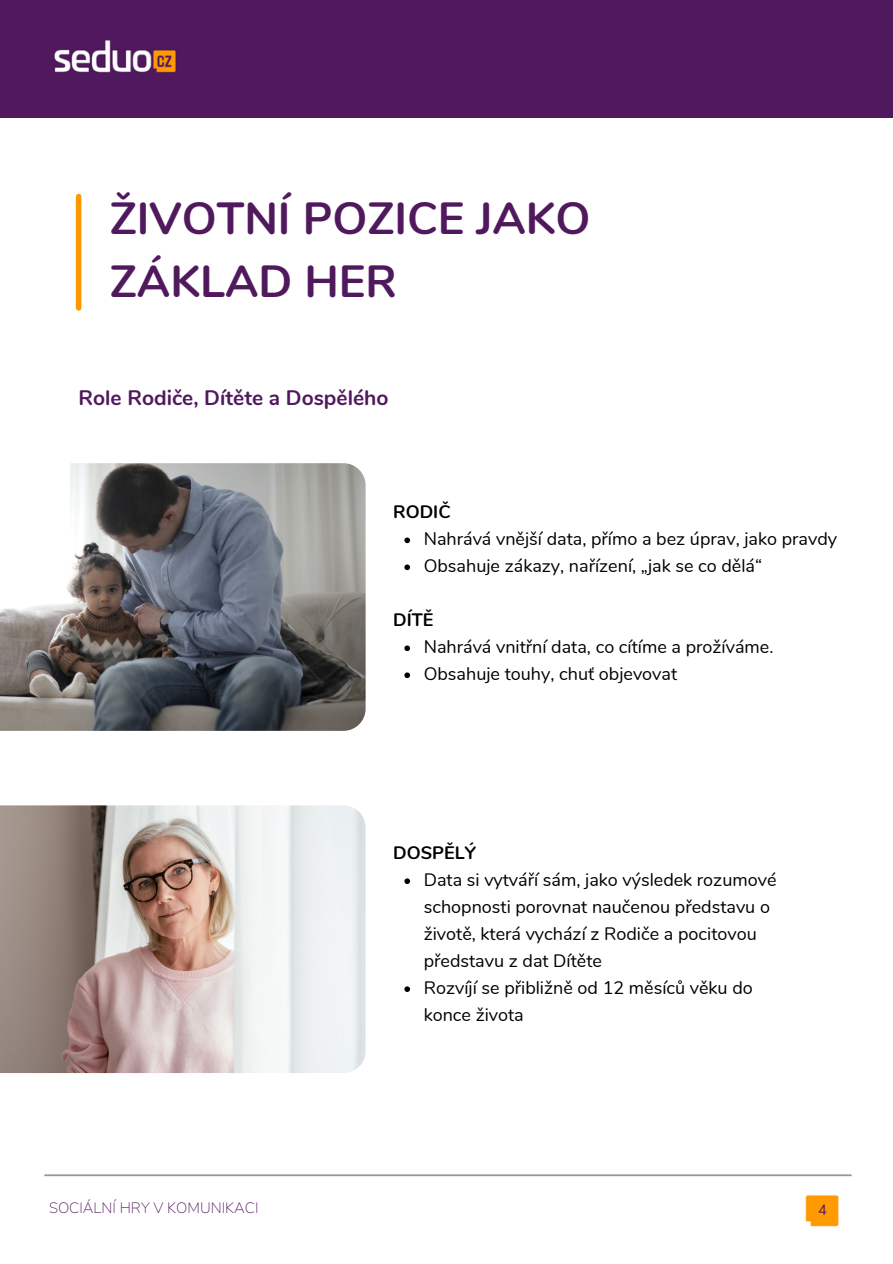
<style>
.page{position:relative;width:893px;height:1264px;background:#fff}
.page>*{position:absolute;margin:0;border:0;box-sizing:border-box;transform-origin:0 0}
.t1{font:700 45px/63px "Nunito";color:#51195d}
.t2{font:700 21px "Nunito";color:#51195d}
.t3{font:18px/27px "Nunito";color:#000}
.t4{font:700 18px "Nunito";color:#000}
.t5{font:200 15px "Nunito Sans";color:#51195d}
.t6{font:14.7px "Nunito";color:#51195d}
</style>
<div class="page">
<div style="left:0;top:0;width:892px;height:117px;background:#51195d"></div>
<img style="left:54px;top:40px;width:122px;height:33px">
<div style="left:76px;top:197px;width:5px;height:111px;background:#fe9903"></div>
<img style="left:805px;top:1195px;width:34px;height:32px">
<img style="left:0;top:463px;width:365px;height:268px">
<svg style="left:404px;top:537px;width:6px;height:6px"></svg>
<svg style="left:404px;top:564px;width:6px;height:6px"></svg>
<svg style="left:404px;top:645px;width:6px;height:6px"></svg>
<svg style="left:404px;top:672px;width:6px;height:6px"></svg>
<img style="left:0;top:805px;width:365px;height:268px">
<svg style="left:404px;top:878px;width:6px;height:6px"></svg>
<svg style="left:404px;top:986px;width:6px;height:6px"></svg>
<h1 class="t1" style="left:110px;top:188px;width:482px">ŽIVOTNÍ POZICE JAKO<br>ZÁKLAD HER</h1>
<p class="t2" style="left:79px;top:384px;width:311px">Role Rodiče, Dítěte a Dospělého</p>
<p class="t4" style="left:393px;top:500px;width:59px">RODIČ</p>
<p class="t3" style="left:424px;top:526px;width:415px">Nahrává vnější data, přímo a bez úprav, jako pravdy<br>Obsahuje zákazy, nařízení, „jak se co dělá“</p>
<p class="t4" style="left:393px;top:608px;width:42px">DÍTĚ</p>
<p class="t3" style="left:424px;top:634px;width:351px">Nahrává vnitřní data, co cítíme a prožíváme.<br>Obsahuje touhy, chuť objevovat</p>
<p class="t4" style="left:393px;top:841px;width:84px">DOSPĚLÝ</p>
<p class="t3" style="left:424px;top:866px;width:354px">Data si vytváří sám, jako výsledek rozumové schopnosti porovnat naučenou představu o životě, která vychází z Rodiče a pocitovou představu z dat Dítěte<br>Rozvíjí se přibližně od 12 měsíců věku do konce života</p>
<p class="t5" style="left:49px;top:1197px;width:211px">SOCIÁLNÍ HRY V KOMUNIKACI</p>
<p class="t6" style="left:818px;top:1199px;width:10px">4</p>
</div>
